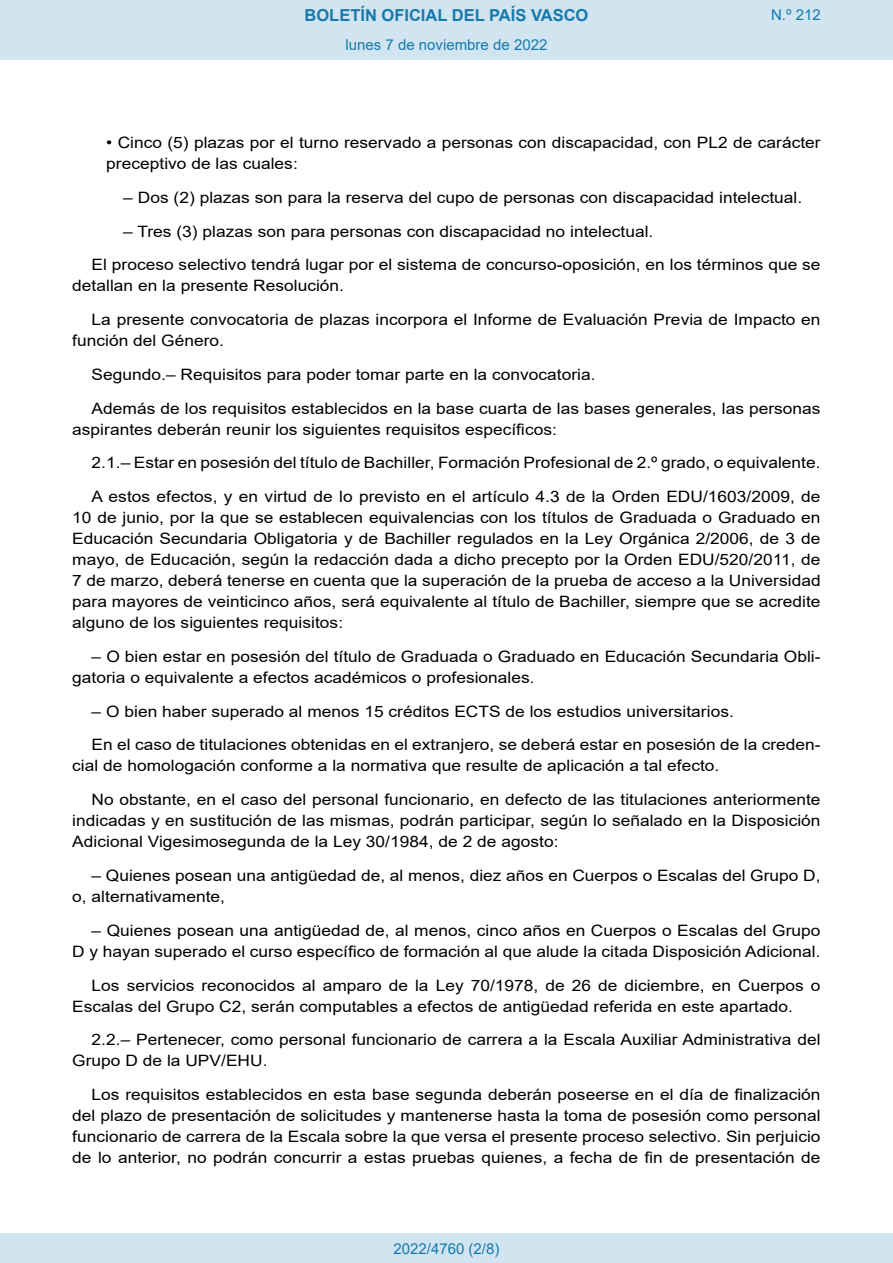
<style>
.page{position:relative;width:893px;height:1263px;background:#fff}
.page>*{position:absolute;margin:0;border:0;box-sizing:border-box;transform-origin:0 0}
.t1{font:700 16.5px "Arial";color:#1879ad}
.BOPVDetalle{font:15.6px/21px "Arial";color:#000;scale:1.11 1}
.BOPVDetalle2{font:15.6px "Arial";color:#000;scale:1.11 1}
.BOPVDetalle1{font:15.6px/21px "Arial";color:#000;scale:1.11 1}
.Paginacion_Centro{font:15px "Arial";color:#1879ad}
</style>
<div class="page">
<div style="left:0;top:0;width:893px;height:60px;background:#d0e5f0"></div>
<div style="left:0;top:1233px;width:893px;height:30px;background:#d0e5f0"></div>
<p class="t1" style="left:305px;top:3px;width:285px">BOLETÍN OFICIAL DEL PAÍS VASCO</p>
<p class="Paginacion_Centro" style="left:346px;top:35px;width:203px">lunes 7 de noviembre de 2022</p>
<p class="Paginacion_Centro" style="left:771px;top:5px;width:51px">N.º 212</p>
<p class="BOPVDetalle1" style="left:106px;top:132px;width:645px">• Cinco (5) plazas por el turno reservado a personas con discapacidad, con PL2 de carácter preceptivo de las cuales:</p>
<p class="BOPVDetalle2" style="left:123px;top:187px;width:613px">– Dos (2) plazas son para la reserva del cupo de personas con discapacidad intelectual.</p>
<p class="BOPVDetalle2" style="left:123px;top:220px;width:479px">– Tres (3) plazas son para personas con discapacidad no intelectual.</p>
<p class="BOPVDetalle" style="left:72px;top:254px;width:676px;text-indent:19px">El proceso selectivo tendrá lugar por el sistema de concurso-oposición, en los términos que se detallan en la presente Resolución.</p>
<p class="BOPVDetalle" style="left:72px;top:309px;width:676px;text-indent:19px">La presente convocatoria de plazas incorpora el Informe de Evaluación Previa de Impacto en función del Género.</p>
<p class="BOPVDetalle" style="left:92px;top:364px;width:455px">Segundo.– Requisitos para poder tomar parte en la convocatoria.</p>
<p class="BOPVDetalle" style="left:72px;top:398px;width:676px;text-indent:19px">Además de los requisitos establecidos en la base cuarta de las bases generales, las personas aspirantes deberán reunir los siguientes requisitos específicos:</p>
<p class="BOPVDetalle" style="left:92px;top:452px;width:658px">2.1.– Estar en posesión del título de Bachiller, Formación Profesional de 2.º grado, o equivalente.</p>
<p class="BOPVDetalle" style="left:72px;top:486px;width:676px;text-align:justify;text-indent:19px">A estos efectos, y en virtud de lo previsto en el artículo 4.3 de la Orden EDU/1603/2009, de 10 de junio, por la que se establecen equivalencias con los títulos de Graduada o Graduado en Educación Secundaria Obligatoria y de Bachiller regulados en la Ley Orgánica 2/2006, de 3 de mayo, de Educación, según la redacción dada a dicho precepto por la Orden EDU/520/2011, de 7 de marzo, deberá tenerse en cuenta que la superación de la prueba de acceso a la Universidad para mayores de veinticinco años, será equivalente al título de Bachiller, siempre que se acredite alguno de los siguientes requisitos:</p>
<p class="BOPVDetalle" style="left:72px;top:646px;width:676px;text-indent:19px">– O bien estar en posesión del título de Graduada o Graduado en Educación Secundaria Obli&shy;gatoria o equivalente a efectos académicos o profesionales.</p>
<p class="BOPVDetalle" style="left:92px;top:701px;width:580px">– O bien haber superado al menos 15 créditos ECTS de los estudios universitarios.</p>
<p class="BOPVDetalle" style="left:72px;top:734px;width:676px;text-indent:19px">En el caso de titulaciones obtenidas en el extranjero, se deberá estar en posesión de la creden&shy;cial de homologación conforme a la normativa que resulte de aplicación a tal efecto.</p>
<p class="BOPVDetalle" style="left:72px;top:789px;width:676px;text-align:justify;text-indent:19px">No obstante, en el caso del personal funcionario, en defecto de las titulaciones anteriormente indicadas y en sustitución de las mismas, podrán participar, según lo señalado en la Disposición Adicional Vigesimosegunda de la Ley 30/1984, de 2 de agosto:</p>
<p class="BOPVDetalle" style="left:72px;top:865px;width:676px;text-indent:19px">– Quienes posean una antigüedad de, al menos, diez años en Cuerpos o Escalas del Grupo D, o, alternativamente,</p>
<p class="BOPVDetalle" style="left:72px;top:920px;width:676px;text-align:right">– Quienes posean una antigüedad de, al menos, cinco años en Cuerpos o Escalas del Grupo<br>D y hayan superado el curso específico de formación al que alude la citada Disposición Adicional.</p>
<p class="BOPVDetalle" style="left:72px;top:974px;width:676px;text-indent:19px">Los servicios reconocidos al amparo de la Ley 70/1978, de 26 de diciembre, en Cuerpos o<br>Escalas del Grupo C2, serán computables a efectos de antigüedad referida en este apartado.</p>
<p class="BOPVDetalle" style="left:72px;top:1029px;width:676px;text-indent:19px">2.2.– Pertenecer, como personal funcionario de carrera a la Escala Auxiliar Administrativa del<br>Grupo D de la UPV/EHU.</p>
<p class="BOPVDetalle" style="left:72px;top:1084px;width:676px;text-align:justify;text-indent:19px">Los requisitos establecidos en esta base segunda deberán poseerse en el día de finalización del plazo de presentación de solicitudes y mantenerse hasta la toma de posesión como personal funcionario de carrera de la Escala sobre la que versa el presente proceso selectivo. Sin perjuicio de lo anterior, no podrán concurrir a estas pruebas quienes, a fecha de fin de presentación de</p>
<p class="Paginacion_Centro" style="left:393px;top:1238px;width:107px">2022/4760 (2/8)</p>
</div>
